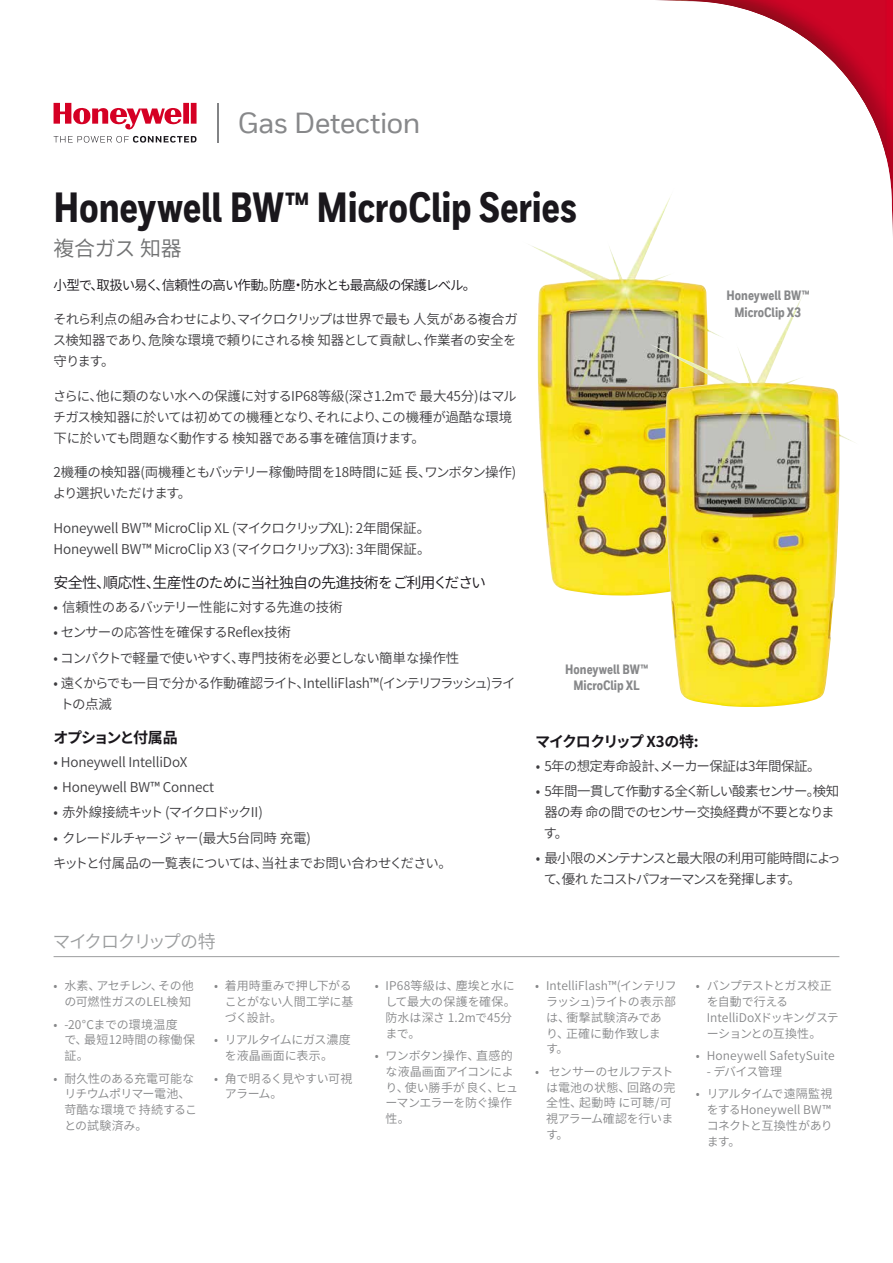
<style>
.page{position:relative;width:893px;height:1263px;background:#fff}
.page>*{position:absolute;margin:0;border:0;box-sizing:border-box;transform-origin:0 0}
.t1{font:800 42px "Honeywell Cond TT";letter-spacing:-.005em;color:#1a171c}
.t2{font:500 28.95px "Honeywell Sans TT";letter-spacing:-.03em;color:#87888a}
.t3{font:21px "Source Han Sans CN";letter-spacing:-.02em;color:#707172}
.t4{font:18px "Source Han Sans CN";letter-spacing:-.085em;color:#9c9e9f}
.t5{font:15px "Source Han Sans CN";letter-spacing:-.055em;color:#1a171c}
.t6{font:700 15px "Source Han Sans CN";letter-spacing:-.08em;color:#1a171c}
.t7{font:13.5px/21px "Source Han Sans CN";letter-spacing:-.04em;color:#3e3d40}
.t8{font:13.5px/21px "Source Han Sans CN";letter-spacing:-.01em;color:#3e3d40}
.t9{font:13.5px/21px "Source Han Sans CN";letter-spacing:-.075em;color:#3e3d40}
.t10{font:13.5px/21px "Source Han Sans CN";letter-spacing:-.115em;color:#3e3d40}
.t11{font:800 13.5px/16.5px "Honeywell Cond TT";color:#87888a;text-align:center}
.t12{font:13.5px "Source Han Sans CN";letter-spacing:-.065em;color:#1a171c}
.t13{font:13.5px "Source Han Sans CN";letter-spacing:-.02em;color:#3e3d40}
.t14{font:13.5px "Source Han Sans CN";letter-spacing:-.07em;color:#3e3d40}
.t15{font:12px/15.8px "Source Han Sans CN";letter-spacing:-.01em;color:#87888a}
.t16{font:12px/15.8px "Source Han Sans CN";letter-spacing:-.035em;color:#87888a}
.t17{font:12px/15.8px "Source Han Sans CN";letter-spacing:.015em;color:#87888a}
.t18{font:12px/15.8px "Source Han Sans CN";letter-spacing:-.04em;color:#87888a}
</style>
<div class="page">
<hr style="left:217px;top:103px;width:2px;height:39px;background:#828385">
<svg style="left:54px;top:103px;width:143px;height:27px"></svg>
<svg style="left:54px;top:136px;width:143px;height:7px"></svg>
<hr style="left:54px;top:956px;width:785px;height:1px;background:#9c9e9f">
<img style="left:532px;top:196px;width:174px;height:399px">
<img style="left:649px;top:289px;width:206px;height:418px">
<h2 class="t2" style="left:237px;top:105px;width:185px">Gas Detection</h2>
<h1 class="t1" style="left:54px;top:182px;width:525px">Honeywell BW™ MicroClip Series</h1>
<h3 class="t3" style="left:54px;top:236px;width:130px">複合ガス 知器</h3>
<p class="t12" style="left:54px;top:277px;width:424px">小型で、取扱い易く、信頼性の高い作動。防塵・防水とも最高級の保護レベル。</p>
<p class="t7" style="left:53px;top:309px;width:467px;text-align:justify">それら利点の組み合わせにより、マイクロクリップは世界で最も 人気がある複合ガス検知器であり、危険な環境で頼りにされる検 知器として貢献し、作業者の安全を守ります。</p>
<p class="t7" style="left:53px;top:386px;width:465px">さらに、他に類のない水への保護に対するIP68等級(深さ1.2mで 最大45分)はマルチガス検知器に於いては初めての機種となり、それにより、この機種が過酷な環境下に於いても問題なく動作する 検知器である事を確信頂けます。</p>
<p class="t7" style="left:53px;top:462px;width:465px">2機種の検知器(両機種ともバッテリー稼働時間を18時間に延 長、ワンボタン操作)より選択いただけます。</p>
<p class="t8" style="left:54px;top:518px;width:378px">Honeywell BW™ MicroClip XL (マイクロクリップXL): 2年間保証。<br>Honeywell BW™ MicroClip X3 (マイクロクリップX3): 3年間保証。</p>
<p class="t5" style="left:54px;top:574px;width:434px">安全性、順応性、生産性のために当社独自の先進技術を ご利用ください</p>
<p class="t7" style="left:54px;top:597px;width:291px">• 信頼性のあるバッテリー性能に対する先進の技術</p>
<p class="t13" style="left:54px;top:625px;width:239px">• センサーの応答性を確保するReflex技術</p>
<p class="t7" style="left:54px;top:647px;width:407px">• コンパクトで軽量で使いやすく、専門技術を必要としない簡単な操作性</p>
<p class="t7" style="left:60px;top:673px;width:457px;text-indent:-6px">• 遠くからでも一目で分かる作動確認ライト、IntelliFlash™(インテリフラッシュ)ライトの点滅</p>
<p class="t6" style="left:53px;top:729px;width:126px">オプションと付属品</p>
<p class="t8" style="left:54px;top:752px;width:136px">• Honeywell IntelliDoX</p>
<p class="t8" style="left:54px;top:777px;width:162px">• Honeywell BW™ Connect</p>
<p class="t14" style="left:54px;top:805px;width:211px">• 赤外線接続キット (マイクロドックII)</p>
<p class="t7" style="left:53px;top:825px;width:400px;line-height:25.2px">• クレードルチャージ ャー(最大5台同時 充電)<br>キットと付属品の一覧表については、当社までお問い合わせください。</p>
<p class="t11" style="left:727px;top:287px;width:84px">Honeywell BW™<br>MicroClip X3</p>
<p class="t11" style="left:565px;top:661px;width:84px">Honeywell BW™<br>MicroClip XL</p>
<p class="t6" style="left:535px;top:733px;width:165px">マイクロクリップ X3の特:</p>
<p class="t7" style="left:536px;top:756px;width:286px">• 5年の想定寿命設計、メーカー保証は3年間保証。</p>
<p class="t9" style="left:544px;top:781px;width:297px;text-indent:-8px">• 5年間一貫して作動する全く新しい酸素センサー。検知器の寿 命の間でのセンサー交換経費が不要となります。</p>
<p class="t10" style="left:544px;top:848px;width:298px;text-indent:-8px">• 最小限のメンテナンスと最大限の利用可能時間によって、優れ たコストパフォーマンスを発揮します。</p>
<h3 class="t4" style="left:53px;top:931px;width:165px">マイクロクリップの特</h3>
<p class="t15" style="left:54px;top:978px;width:142px;text-align:right">• 水素、アセチレン、その他の可燃性ガスのLEL検知</p>
<p class="t17" style="left:64px;top:1017px;width:132px;text-indent:-11px">• -20°Cまでの環境温度<br>で、最短12時間の稼働保証。</p>
<p class="t15" style="left:64px;top:1071px;width:134px;text-indent:-11px">• 耐久性のある充電可能なリチウムポリマー電池、苛酷な環境で 持続することの試験済み。</p>
<p class="t15" style="left:225px;top:978px;width:130px;text-indent:-11px">• 着用時重みで押し下がることがない人間工学に基づく設計。</p>
<p class="t15" style="left:214px;top:1032px;width:138px;text-align:center">• リアルタイムにガス濃度を液晶画面に表示。</p>
<p class="t18" style="left:225px;top:1071px;width:129px;text-indent:-11px">• 角で明るく見やすい可視アラーム。</p>
<p class="t15" style="left:385px;top:978px;width:132px;text-indent:-11px">• IP68等級は、塵埃と水にして最大の保護を確保。防水は深さ 1.2mで45分まで。</p>
<p class="t16" style="left:385px;top:1048px;width:134px;text-indent:-11px">• ワンボタン操作、直感的な液晶画面アイコンにより、使い勝手が 良く、ヒューマンエラーを防ぐ操作性。</p>
<p class="t15" style="left:546px;top:978px;width:132px;text-indent:-11px">• IntelliFlash™(インテリフラッシュ)ライトの表示部は、衝撃試験済みであり、正確に動作致しま<br>す。</p>
<p class="t15" style="left:546px;top:1064px;width:131px;text-indent:-11px">• センサーのセルフテストは電池の状態、回路の完全性、起動時 に可聴/可視アラーム確認を行います。</p>
<p class="t16" style="left:707px;top:978px;width:134px;text-indent:-11px">• バンプテストとガス校正を自動で行える<br>IntelliDoXドッキングステーションとの互換性。</p>
<p class="t17" style="left:696px;top:1048px;width:140px">• Honeywell SafetySuite</p>
<p class="t15" style="left:707px;top:1064px;width:77px">- デバイス管理</p>
<p class="t15" style="left:707px;top:1086px;width:128px;text-indent:-11px">• リアルタイムで遠隔監視をするHoneywell BW™コネクトと互換性があります。</p>
</div>
